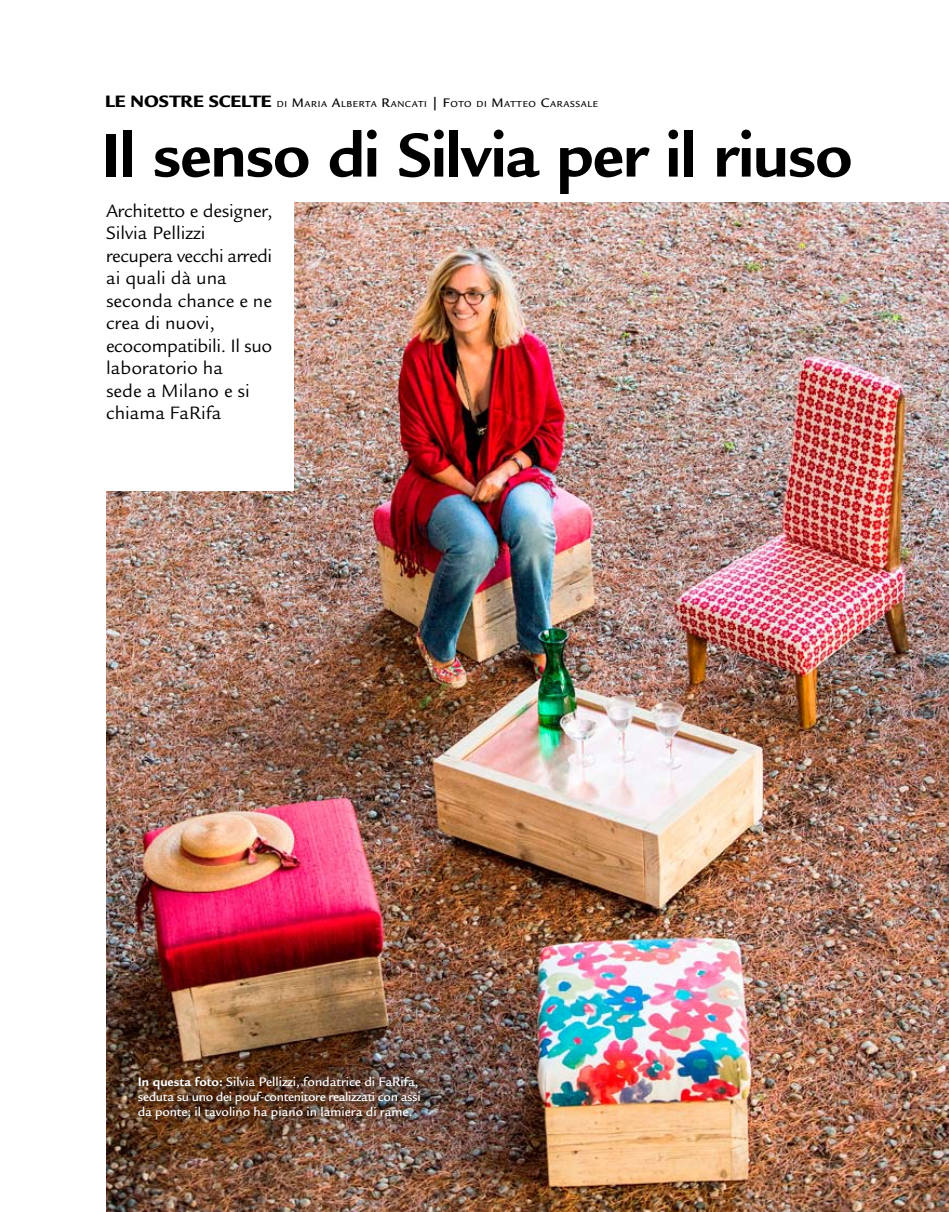
<style>
.page{position:relative;width:949px;height:1212px;background:#fff}
.page>*{position:absolute;margin:0;border:0;box-sizing:border-box;transform-origin:0 0}
.t1{font:700 67.5px "Legacy Sans";letter-spacing:-.02em;color:#000}
.t2{font:19.5px/22.5px "Legacy Sans";color:#000}
.t3{font:500 13.5px/15px "Legacy Sans";color:#fff}
.t4{font:500 9.45px "Legacy Sans";letter-spacing:.07em;color:#000}
.s1{font-weight:900;font-size:18px}
.s2{font-size:13.5px}
.s3{font-weight:700}
</style>
<div class="page">
<img style="left:106px;top:203px;width:842px;height:1009px">
<div style="left:89px;top:191px;width:204px;height:299px;background:#fff"></div>
<div style="left:133px;top:1071px;width:294px;height:56px;background:#000;opacity:.75"></div>
<p class="t4" style="left:105px;top:98px;width:494px"><span class="s1">LE NOSTRE SCELTE</span> DI <span class="s2">M</span>ARIA <span class="s2">A</span>LBERTA <span class="s2">R</span>ANCATI <span class="s2">| F</span>OTO DI <span class="s2">M</span>ATTEO <span class="s2">C</span>ARASSALE</p>
<h1 class="t1" style="left:101px;top:116px;width:753px">Il senso di Silvia per il riuso</h1>
<p class="t2" style="left:106px;top:200px;width:168px">Architetto e designer,<br>Silvia Pellizzi recupera vecchi arredi ai quali dà una seconda chance e ne crea di nuovi, ecocompatibili. Il suo laboratorio ha<br>sede a Milano e si chiama FaRifa</p>
<p class="t3" style="left:138px;top:1074px;width:284px"><span class="s3">In questa foto:</span> Silvia Pellizzi, fondatrice di FaRifa, seduta su uno dei pouf-contenitore realizzati con assi da ponte; il tavolino ha piano in lamiera di rame.</p>
</div>
